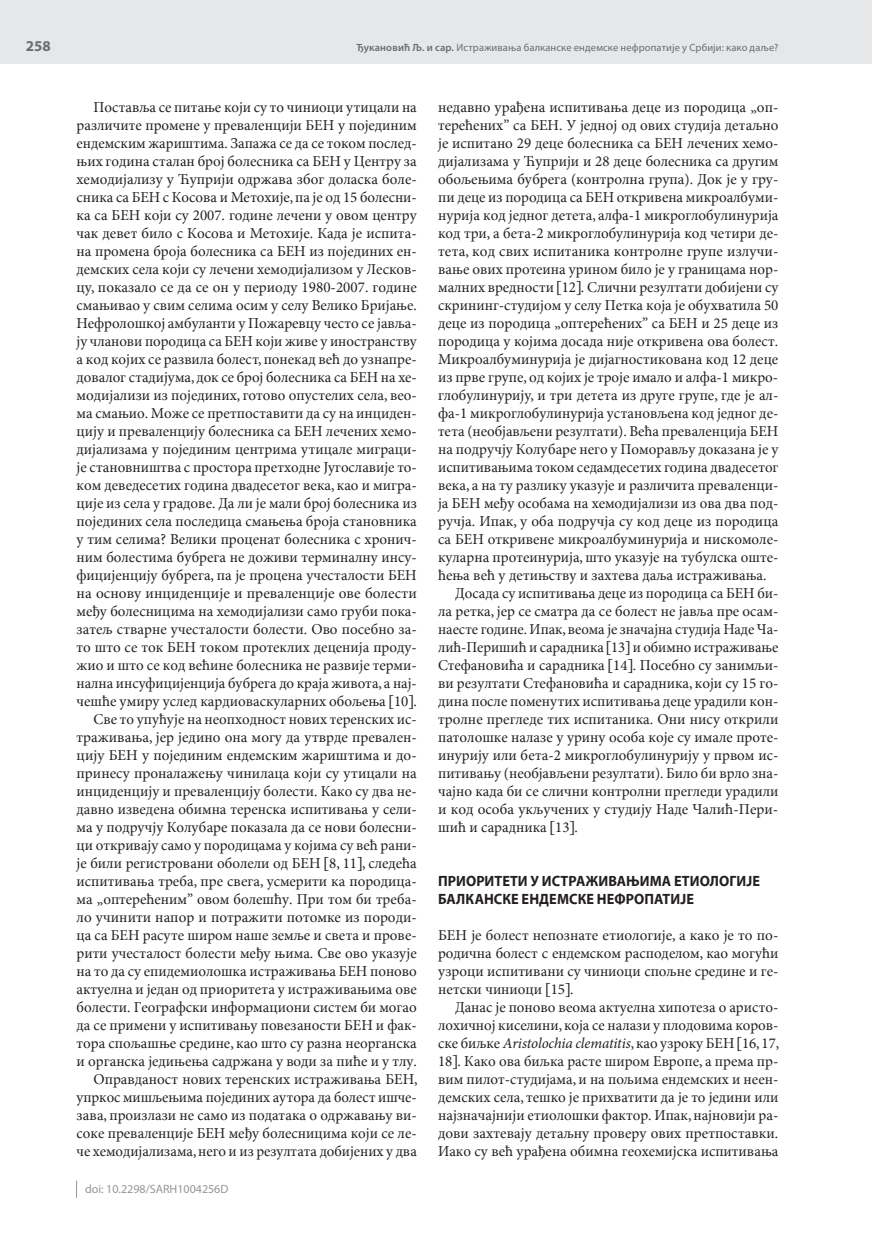
<style>
.page{position:relative;width:872px;height:1234px;background:#fff}
.page>*{position:absolute;margin:0;border:0;box-sizing:border-box;transform-origin:0 0}
.t1{font:15px/18px "Minion Pro Cyrilic";color:#231f20;text-align:justify}
.t2{font:700 15px/18px "Myriad Pro Cyrilic";letter-spacing:.005em;color:#231f20;scale:.95 1}
.t3{font:700 15px "Myriad Pro";color:#6c6d70}
.t4{font:12px "Myriad Pro";color:#939598}
.t5{font:10.5px "Myriad Pro";letter-spacing:.015em;color:#6c6d70}
.s1{font-weight:600}
.s2{font-family:"Minion Pro";font-style:italic}
</style>
<div class="page">
<div style="left:0;top:0;width:872px;height:64px;background:#e6e7e9"></div>
<svg style="left:76px;top:1180px;width:1px;height:17px"></svg>
<p class="t3" style="left:26px;top:36px;width:26px">258</p>
<p class="t5" style="left:356px;top:41px;width:423px"><span class="s1">Ђукановић Љ. и сар.</span> Истраживања балканске ендемске нефропатије у Србији: како даље?</p>
<p class="t1" style="left:76px;top:98px;width:342px;text-align:right">Po-sta-vqa se pi-ta-we ko-ji su to či-ni-o-ci uti-ca-li na raz-li-či-te pro-me-ne u pre-va-len-ci-ji BEN u po-je-di-nim en-dem-skim ža-ri-šti-ma. Za-pa-ža se da se to-kom po-sled&shy;wih go-di-na sta-lan broj bo-le-sni-ka sa BEN u Cen-tru za he-mo-di-ja-li-zu u Ću-pri-ji odr-ža-va zbog do-la-ska bo-le&shy;sni-ka sa BEN s Ko-so-va i Me-to-hi-je,pa je od 15 bo-le-sni&shy;ka sa BEN ko-ji su 2007. go-di-ne le-če-ni u ovom cen-tru čak de-vet bi-lo s Ko-so-va i Me-to-hi-je. Ka-da je is-pi-ta&shy;na pro-me-na bro-ja bo-le-sni-ka sa BEN iz po-je-di-nih en&shy;dem-skih se-la ko-ji su le-če-ni he-mo-di-ja-li-zom u Le-skov&shy;cu, po-ka-za-lo se da se on u pe-ri-o-du 1980-2007. go-di-ne sma-wi-vao u svim se-li-ma osim u se-lu Ve-li-ko Bri-ja-we.<br>Ne-fro-lo-škoj am-bu-lan-ti u Po-ža-rev-cu če-sto se ja-vqa&shy;ju čla-no-vi po-ro-di-ca sa BEN ko-ji ži-ve u ino-stran-stvu a kod ko-jih se raz-vi-la bo-lest,po-ne-kad već do uz-na-pre&shy;do-va-log sta-di-ju-ma, dok se broj bo-le-sni-ka sa BEN na he&shy;mo-di-ja-li-zi iz po-je-di-nih, go-to-vo opu-ste-lih se-la, ve-o&shy;ma sma-wio. Mo-že se pret-po-sta-vi-ti da su na in-ci-den&shy;ci-ju i pre-va-len-ci-ju bo-le-sni-ka sa BEN le-če-nih he-mo&shy;di-ja-li-za-ma u po-je-di-nim cen-tri-ma uti-ca-le mi-gra-ci&shy;je sta-nov-ni-štva s pro-sto-ra pret-hod-ne Ju-go-sla-vi-je to&shy;kom de-ve-de-se-tih go-di-na dva-de-se-tog ve-ka, kao i mi-gra&shy;ci-je iz se-la u gra-do-ve. Da li je ma-li broj bo-le-sni-ka iz po-je-di-nih se-la po-sle-di-ca sma-we-wa bro-ja sta-nov-ni-ka u tim se-li-ma? Ve-li-ki pro-ce-nat bo-le-sni-ka s hro-nič&shy;nim bo-le-sti-ma bu-bre-ga ne do-ži-vi ter-mi-nal-nu in-su&shy;fi-ci-jen-ci-ju bu-bre-ga, pa je pro-ce-na uče-sta-lo-sti BEN na osno-vu in-ci-den-ci-je i pre-va-len-ci-je ove bo-le-sti me-đu bo-le-sni-ci-ma na he-mo-di-ja-li-zi sa-mo gru-bi po-ka&shy;za-teq stvar-ne uče-sta-lo-sti bo-le-sti. Ovo po-seb-no za&shy;to što se tok BEN to-kom pro-te-klih de-ce-ni-ja pro-du&shy;žio i što se kod ve-ći-ne bo-le-sni-ka ne raz-vi-je ter-mi&shy;nal-na in-su-fi-ci-jen-ci-ja bu-bre-ga do kra-ja ži-vo-ta, a naj&shy;če-šće umi-ru usled kar-di-o-va-sku-lar-nih obo-qe-wa 10 .<br>Sve to upu-ću-je na neo-p-hod-nost no-vih te-ren-skih is&shy;tra-ži-va-wa, jer je-di-no ona mo-gu da utvr-de pre-va-len&shy;ci-ju BEN u po-je-di-nim en-dem-skim ža-ri-šti-ma i do&shy;pri-ne-su pro-na-la-že-wu či-ni-la-ca ko-ji su uti-ca-li na in-ci-den-ci-ju i pre-va-len-ci-ju bo-le-sti. Ka-ko su dva ne&shy;dav-no iz-ve-de-na obim-na te-ren-ska is-pi-ti-va-wa u se-li&shy;ma u pod-ruč-ju Ko-lu-ba-re po-ka-za-la da se no-vi bo-le-sni&shy;ci ot-kri-va-ju sa-mo u po-ro-di-ca-ma u ko-ji-ma su već ra-ni&shy;je bi-li re-gi-stro-va-ni obo-le-li od BEN 8, 11 , sle-de-ća is-pi-ti-va-wa tre-ba, pre sve-ga, usme-ri-ti ka po-ro-di-ca&shy;ma „op-te-re-će-nim” ovom bo-le-šću. Pri tom bi tre-ba&shy;lo uči-ni-ti na-por i po-tra-ži-ti po-tom-ke iz po-ro-di&shy;ca sa BEN ra-su-te ši-rom na-še ze-mqe i sve-ta i pro-ve&shy;ri-ti uče-sta-lost bo-le-sti me-đu wi-ma. Sve ovo uka-zu-je na to da su epi-de-mi-o-lo-ška is-tra-ži-va-wa BEN po-no-vo ak-tu-el-na i je-dan od pri-o-ri-te-ta u is-tra-ži-va-wi-ma ove bo-le-sti. Ge-o-graf-ski in-for-ma-ci-o-ni si-stem bi mo-gao da se pri-me-ni u is-pi-ti-va-wu po-ve-za-no-sti BEN i fak&shy;to-ra spo-qa-šwe sre-di-ne, kao što su ra-zna neo-r-gan-ska i or-gan-ska je-di-we-wa sa-dr-ža-na u vo-di za pi-će i u tlu.<br>Oprav-da-nost no-vih te-ren-skih is-tra-ži-va-wa BEN, upr-kos mi-šqe-wi-ma po-je-di-nih auto-ra da bo-lest iš-če&shy;za-va, pro-iz-la-zi ne sa-mo iz po-da-ta-ka o odr-ža-va-wu vi&shy;so-ke pre-va-len-ci-je BEN me-đu bo-le-sni-ci-ma ko-ji se le&shy;če he-mo-di-ja-li-za-ma,ne-go i iz re-zul-ta-ta do-bi-je-nih u dva</p>
<p class="t1" style="left:438px;top:98px;width:342px">ne-dav-no ura-đe-na is-pi-ti-va-wa de-ce iz po-ro-di-ca „op-</p>
<p class="t1" style="left:438px;top:116px;width:342px">te-re-će-nih” sa BEN. U jed-noj od ovih stu-di-ja de-taq-no</p>
<p class="t1" style="left:438px;top:134px;width:342px">je is-pi-ta-no 29 de-ce bo-le-sni-ka sa BEN le-če-nih he-mo-</p>
<p class="t1" style="left:438px;top:152px;width:342px">di-ja-li-za-ma u Ću-pri-ji i 28 de-ce bo-le-sni-ka sa dru-gim</p>
<p class="t1" style="left:438px;top:170px;width:342px">obo-qe-wi-ma bu-bre-ga (kon-trol-na gru-pa). Dok je u gru-</p>
<p class="t1" style="left:438px;top:188px;width:342px">pi de-ce iz po-ro-di-ca sa BEN ot-kri-ve-na mi-kro-al-bu-mi-</p>
<p class="t1" style="left:438px;top:206px;width:342px">nu-ri-ja kod jed-nog de-te-ta, al-fa-1 mi-kro-glo-bu-li-nu-ri-ja</p>
<p class="t1" style="left:438px;top:224px;width:342px">kod tri, a be-ta-2 mi-kro-glo-bu-li-nu-ri-ja kod če-ti-ri de-</p>
<p class="t1" style="left:438px;top:242px;width:342px">te-ta, kod svih is-pi-ta-ni-ka kon-trol-ne gru-pe iz-lu-či-</p>
<p class="t1" style="left:438px;top:260px;width:342px">va-we ovih pro-te-i-na uri-nom bi-lo je u gra-ni-ca-ma nor-</p>
<p class="t1" style="left:438px;top:278px;width:342px">mal-nih vred-no-sti 12 . Slič-ni re-zul-ta-ti do-bi-je-ni su</p>
<p class="t1" style="left:438px;top:296px;width:342px">skri-ning-stu-di-jom u se-lu Pet-ka ko-ja je ob-u-hva-ti-la 50</p>
<p class="t1" style="left:438px;top:314px;width:342px">de-ce iz po-ro-di-ca „op-te-re-će-nih” sa BEN i 25 de-ce iz</p>
<p class="t1" style="left:438px;top:332px;width:342px">po-ro-di-ca u ko-ji-ma do-sa-da ni-je ot-kri-ve-na ova bo-lest.</p>
<p class="t1" style="left:438px;top:350px;width:342px">Mi-kro-al-bu-mi-nu-ri-ja je di-jag-no-sti-ko-va-na kod 12 de-ce</p>
<p class="t1" style="left:438px;top:368px;width:342px">iz pr-ve gru-pe, od ko-jih je tro-je ima-lo i al-fa-1 mi-kro-</p>
<p class="t1" style="left:438px;top:386px;width:342px">glo-bu-li-nu-ri-ju, i tri de-te-ta iz dru-ge gru-pe, gde je al-</p>
<p class="t1" style="left:438px;top:404px;width:342px">fa-1 mi-kro-glo-bu-li-nu-ri-ja usta-no-vqe-na kod jed-nog de-</p>
<p class="t1" style="left:438px;top:422px;width:342px">te-ta (neo-bja-vqe-ni re-zul-ta-ti). Ve-ća pre-va-len-ci-ja BEN</p>
<p class="t1" style="left:438px;top:440px;width:342px">na pod-ruč-ju Ko-lu-ba-re ne-go u Po-mo-ra-vqu do-ka-za-na je u</p>
<p class="t1" style="left:438px;top:458px;width:342px">is-pi-ti-va-wi-ma to-kom se-dam-de-se-tih go-di-na dva-de-se-tog</p>
<p class="t1" style="left:438px;top:476px;width:342px">ve-ka, a na tu raz-li-ku uka-zu-je i raz-li-či-ta pre-va-len-ci-</p>
<p class="t1" style="left:438px;top:494px;width:342px">ja BEN me-đu oso-ba-ma na he-mo-di-ja-li-zi iz ova dva pod-</p>
<p class="t1" style="left:438px;top:512px;width:342px">ruč-ja. Ipak, u oba pod-ruč-ja su kod de-ce iz po-ro-di-ca</p>
<p class="t1" style="left:438px;top:530px;width:342px">sa BEN ot-kri-ve-ne mi-kro-al-bu-mi-nu-ri-ja i ni-sko-mo-le-</p>
<p class="t1" style="left:438px;top:548px;width:342px">ku-lar-na pro-te-i-nu-ri-ja, što uka-zu-je na tu-bul-ska ošte-</p>
<p class="t1" style="left:438px;top:566px;width:330px">će-wa već u de-tiw-stvu i zah-te-va da-qa is-tra-ži-va-wa.</p>
<p class="t1" style="left:455px;top:584px;width:325px">Do-sa-da su is-piti-va-wa de-ce iz po-ro-di-ca sa BEN bi-</p>
<p class="t1" style="left:438px;top:602px;width:342px">la ret-ka, jer se sma-tra da se bo-lest ne ja-vqa pre osam-</p>
<p class="t1" style="left:438px;top:620px;width:342px">na-e-ste go-di-ne. Ipak,ve-o-ma je zna-čaj-na stu-di-ja Na-de Ča-</p>
<p class="t1" style="left:438px;top:638px;width:342px">lić-Pe-ri-šić i sa-rad-ni-ka 13 i obim-no is-tra-ži-va-we</p>
<p class="t1" style="left:438px;top:656px;width:342px">Ste-fa-no-vi-ća i sa-rad-ni-ka 14 . Po-seb-no su za-ni-mqi-</p>
<p class="t1" style="left:438px;top:674px;width:342px">vi re-zul-ta-ti Ste-fa-no-vi-ća i sa-rad-ni-ka, ko-ji su 15 go-</p>
<p class="t1" style="left:438px;top:692px;width:342px">di-na po-sle po-me-nu-tih is-pi-ti-va-wa de-ce ura-di-li kon-</p>
<p class="t1" style="left:438px;top:710px;width:342px">trol-ne pre-gle-de tih is-pi-ta-ni-ka. Oni ni-su ot-kri-li</p>
<p class="t1" style="left:438px;top:728px;width:342px">pa-to-lo-ške na-la-ze u uri-nu oso-ba ko-je su ima-le pro-te-</p>
<p class="t1" style="left:438px;top:746px;width:342px">i-nu-ri-ju ili be-ta-2 mi-kro-glo-bu-li-nu-ri-ju u pr-vom is-</p>
<p class="t1" style="left:438px;top:764px;width:342px">pi-ti-va-wu (neo-bja-vqe-ni re-zul-ta-ti). Bi-lo bi vr-lo zna-</p>
<p class="t1" style="left:438px;top:782px;width:342px">čaj-no ka-da bi se slič-ni kon-trol-ni pre-gle-di ura-di-li</p>
<p class="t1" style="left:438px;top:800px;width:342px">i kod oso-ba ukqu-če-nih u stu-di-ju Na-de Ča-lić-Pe-ri-</p>
<p class="t1" style="left:438px;top:818px;width:141px">šić i sa-rad-ni-ka 13 .</p>
<p class="t2" style="left:438px;top:872px;width:340px">PRIORITETI U ISTRAŽIVAWIMA ETIOLOGIJE<br>BALKANSKE ENDEMSKE NEFROPATIJE</p>
<p class="t1" style="left:438px;top:926px;width:342px">BEN je bo-lest ne-po-zna-te eti-o-lo-gi-je, a ka-ko je to po&shy;ro-dič-na bo-lest s en-dem-skom ras-po-de-lom, kao mo-gu-ći uzro-ci is-pi-ti-va-ni su či-ni-o-ci spoq-ne sre-di-ne i ge&shy;net-ski či-ni-o-ci 15 .</p>
<p class="t1" style="left:438px;top:998px;width:342px;text-indent:17px">Da-nas je po-no-vo ve-o-ma ak-tu-el-na hi-po-te-za o ari-sto&shy;lo-hič-noj ki-se-li-ni,ko-ja se na-la-zi u plo-do-vi-ma ko-rov&shy;ske biq-ke <span class="s2">Ari-sto-loc-hia cle-ma-ti-tis</span>, kao uzro-ku BEN 16, 17, 18 . Ka-ko ova biq-ka ra-ste ši-rom Evro-pe, a pre-ma pr&shy;vim pi-lot-stu-di-ja-ma, i na po-qi-ma en-dem-skih i ne-en&shy;dem-skih se-la, te-ško je pri-hva-ti-ti da je to je-di-ni ili naj-zna-čaj-ni-ji eti-o-lo-ški fak-tor. Ipak,naj-no-vi-ji ra&shy;do-vi zah-te-va-ju de-taq-nu pro-ve-ru ovih pret-po-stav-ki.<br>Iako su već ura-đe-na obim-na ge-o-he-mij-ska is-pi-ti-va-wa</p>
<p class="t4" style="left:85px;top:1181px;width:145px">doi: 10.2298/SARH1004256D</p>
</div>
